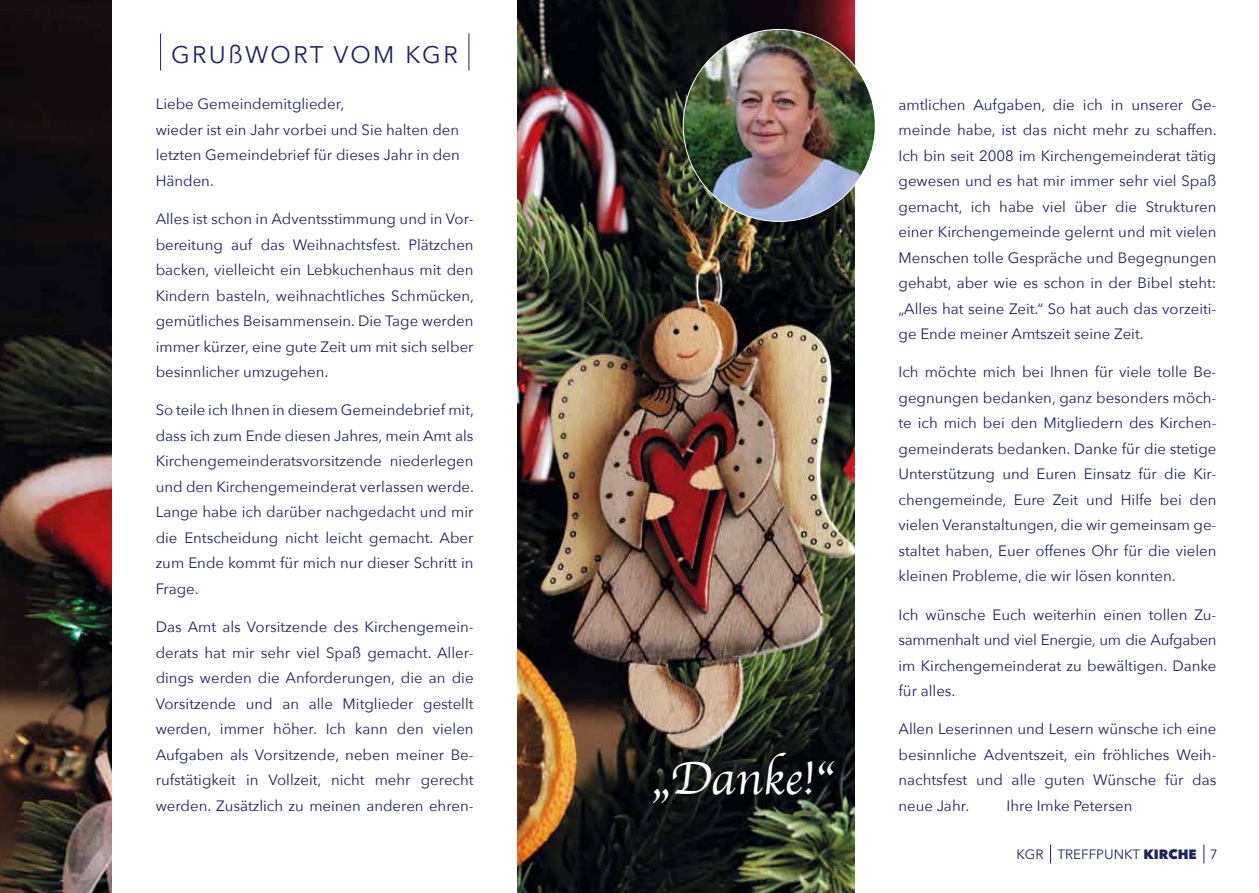
<style>
.page{position:relative;width:1259px;height:893px;background:#fff}
.page>*{position:absolute;margin:0;border:0;box-sizing:border-box;transform-origin:0 0}
.t1{font:48px "Apple Chancery";color:#fff}
.t2{font:24px "Avenir Next";letter-spacing:.1em;color:#1d245d}
.t3{font:15px/25.5px "Avenir Next";color:#1d245d;text-align:justify}
.t4{font:13.5px "Avenir Next";color:#1d245d}
.s1{font-weight:800}
</style>
<div class="page">
<img style="left:0;top:0;width:855px;height:893px">
<div style="left:113px;top:0;width:404px;height:893px;background:#fff"></div>
<hr style="left:160px;top:33px;width:1px;height:37px;background:#1d245d">
<hr style="left:468px;top:33px;width:1px;height:37px;background:#1d245d">
<svg style="left:1050px;top:844px;width:1px;height:19px"></svg>
<svg style="left:1203px;top:844px;width:1px;height:19px"></svg>
<img style="left:683px;top:29px;width:192px;height:192px;border-radius:96px">
<h2 class="t2" style="left:171px;top:34px;width:288px">GRUßWORT VOM KGR</h2>
<p class="t3" style="left:156px;top:91px;width:305px;text-align:left">Liebe Gemeindemitglieder,<br>wieder ist ein Jahr vorbei und Sie halten den letzten Gemeindebrief für dieses Jahr in den<br>Händen.</p>
<p class="t3" style="left:156px;top:206px;width:320px">Alles ist schon in Adventsstimmung und in Vor&shy;bereitung auf das Weihnachtsfest. Plätzchen backen, vielleicht ein Lebkuchenhaus mit den Kindern basteln, weihnachtliches Schmücken, gemütliches Beisammensein. Die Tage werden immer kürzer, eine gute Zeit um mit sich selber besinnlicher umzugehen.</p>
<p class="t3" style="left:156px;top:397px;width:320px">So teile ich Ihnen in diesem Gemeindebrief mit, dass ich zum Ende diesen Jahres, mein Amt als Kirchengemeinderatsvorsitzende niederlegen und den Kirchengemeinderat verlassen werde.<br>Lange habe ich darüber nachgedacht und mir die Entscheidung nicht leicht gemacht. Aber zum Ende kommt für mich nur dieser Schritt in Frage.</p>
<p class="t3" style="left:156px;top:614px;width:319px">Das Amt als Vorsitzende des Kirchengemein&shy;derats hat mir sehr viel Spaß gemacht. Aller&shy;dings werden die Anforderungen, die an die Vorsitzende und an alle Mitglieder gestellt werden, immer höher. Ich kann den vielen Aufgaben als Vorsitzende, neben meiner Be&shy;rufstätigkeit in Vollzeit, nicht mehr gerecht werden. Zusätzlich zu meinen anderen ehren-</p>
<h1 class="t1" style="left:652px;top:740px;width:182px">„Danke!“</h1>
<p class="t3" style="left:898px;top:91px;width:320px">amtlichen Aufgaben, die ich in unserer Ge&shy;meinde habe, ist das nicht mehr zu schaffen.<br>Ich bin seit 2008 im Kirchengemeinderat tätig gewesen und es hat mir immer sehr viel Spaß gemacht, ich habe viel über die Strukturen einer Kirchengemeinde gelernt und mit vielen Menschen tolle Gespräche und Begegnungen gehabt, aber wie es schon in der Bibel steht: „Alles hat seine Zeit.“ So hat auch das vorzeiti&shy;ge Ende meiner Amtszeit seine Zeit.</p>
<p class="t3" style="left:898px;top:359px;width:319px">Ich möchte mich bei Ihnen für viele tolle Be&shy;gegnungen bedanken, ganz besonders möch&shy;te ich mich bei den Mitgliedern des Kirchen&shy;gemeinderats bedanken. Danke für die stetige Unterstützung und Euren Einsatz für die Kir&shy;chengemeinde, Eure Zeit und Hilfe bei den vielen Veranstaltungen, die wir gemeinsam ge&shy;staltet haben, Euer offenes Ohr für die vielen kleinen Probleme, die wir lösen konnten.</p>
<p class="t3" style="left:898px;top:601px;width:319px">Ich wünsche Euch weiterhin einen tollen Zu&shy;sammenhalt und viel Energie, um die Aufgaben im Kirchengemeinderat zu bewältigen. Danke für alles.</p>
<p class="t3" style="left:898px;top:716px;width:319px">Allen Leserinnen und Lesern wünsche ich eine besinnliche Adventszeit, ein fröhliches Weih&shy;nachtsfest und alle guten Wünsche für das neue Jahr.</p>
<p class="t3" style="left:1006px;top:792px;width:127px">Ihre Imke Petersen</p>
<p class="t4" style="left:1016px;top:843px;width:202px">KGR TREFFPUNKT <span class="s1">KIRCHE</span> 7</p>
</div>
